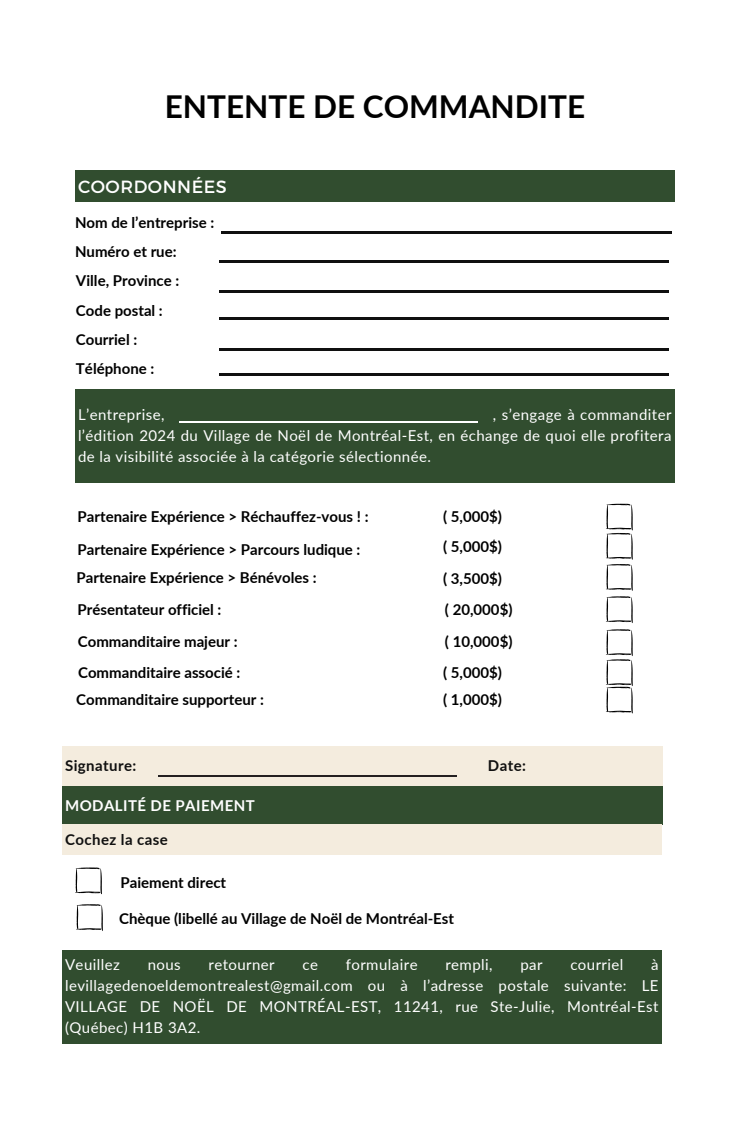
<style>
.page{position:relative;width:750px;height:1125px;background:#fff}
.page>*{position:absolute;margin:0;border:0;box-sizing:border-box;transform-origin:0 0}
.t1{font:700 31.5px "Lato";color:#000}
.t2{font:17.7px "Montserrat";letter-spacing:.03em;color:#fff}
.t3{font:700 15px "Lato";color:#000}
.t4{font:15px/21px "Lato";letter-spacing:.03em;color:#fff;text-align:justify}
.t5{font:700 15px "Lato";letter-spacing:.03em;color:#101010}
.t6{font:700 15px "Lato";letter-spacing:.03em;color:#fff}
</style>
<div class="page">
<div style="left:75px;top:171px;width:600px;height:31px;background:#314d2f"></div>
<div style="left:75px;top:389px;width:600px;height:93px;background:#314d2f"></div>
<svg style="left:606px;top:504px;width:27px;height:119px"></svg>
<svg style="left:606px;top:629px;width:27px;height:85px"></svg>
<hr style="left:221px;top:232px;width:450px;height:2px;background:#101010">
<hr style="left:219px;top:261px;width:450px;height:2px;background:#101010">
<hr style="left:219px;top:290px;width:450px;height:2px;background:#101010">
<hr style="left:219px;top:318px;width:450px;height:2px;background:#101010">
<hr style="left:219px;top:349px;width:450px;height:2px;background:#101010">
<hr style="left:219px;top:373px;width:450px;height:3px;background:#101010">
<hr style="left:179px;top:421px;width:299px;height:2px;background:#fff">
<div style="left:62px;top:746px;width:600px;height:40px;background:#f4ecde"></div>
<hr style="left:159px;top:775px;width:298px;height:2px;background:#231f20">
<div style="left:62px;top:787px;width:600px;height:38px;background:#314d2f"></div>
<div style="left:62px;top:824px;width:600px;height:31px;background:#f4ecde"></div>
<svg style="left:75px;top:867px;width:27px;height:27px"></svg>
<svg style="left:76px;top:904px;width:27px;height:27px"></svg>
<div style="left:62px;top:950px;width:600px;height:93px;background:#314d2f"></div>
<p class="t1" style="left:165px;top:87px;width:422px">ENTENTE DE COMMANDITE</p>
<h1 class="t2" style="left:78px;top:175px;width:150px">COORDONNÉES</h1>
<h4 class="t3" style="left:75px;top:213px;width:141px">Nom de l’entreprise :</h4>
<p class="t3" style="left:75px;top:242px;width:103px">Numéro et rue:</p>
<h4 class="t3" style="left:76px;top:272px;width:105px">Ville, Province :</h4>
<p class="t3" style="left:76px;top:301px;width:88px">Code postal :</p>
<h4 class="t3" style="left:76px;top:330px;width:63px">Courriel :</h4>
<p class="t3" style="left:76px;top:359px;width:80px">Téléphone :</p>
<h2 class="t4" style="left:78px;top:404px;width:595px;text-indent:415px">, s’engage à commanditer l’édition 2024 du Village de Noël de Montréal-Est, en échange de quoi elle profitera de la visibilité associée à la catégorie sélectionnée.</h2>
<h2 class="t4" style="left:78px;top:404px;width:88px">L’entreprise,</h2>
<h4 class="t3" style="left:78px;top:508px;width:292px">Partenaire Expérience &gt; Réchauffez-vous ! :</h4>
<p class="t3" style="left:78px;top:540px;width:284px">Partenaire Expérience &gt; Parcours ludique :</p>
<h4 class="t3" style="left:77px;top:568px;width:242px">Partenaire Expérience &gt; Bénévoles :</h4>
<p class="t3" style="left:78px;top:600px;width:145px">Présentateur officiel :</p>
<p class="t3" style="left:78px;top:632px;width:161px">Commanditaire majeur :</p>
<p class="t3" style="left:78px;top:663px;width:164px">Commanditaire associé :</p>
<h4 class="t3" style="left:76px;top:691px;width:189px">Commanditaire supporteur :</h4>
<h4 class="t3" style="left:443px;top:508px;width:60px">( 5,000$)</h4>
<h4 class="t3" style="left:443px;top:537px;width:60px">( 5,000$)</h4>
<h4 class="t3" style="left:443px;top:569px;width:60px">( 3,500$)</h4>
<h4 class="t3" style="left:445px;top:600px;width:69px">( 20,000$)</h4>
<h4 class="t3" style="left:445px;top:632px;width:69px">( 10,000$)</h4>
<h4 class="t3" style="left:443px;top:663px;width:60px">( 5,000$)</h4>
<h4 class="t3" style="left:443px;top:691px;width:60px">( 1,000$)</h4>
<h4 class="t5" style="left:65px;top:757px;width:73px">Signature:</h4>
<h4 class="t5" style="left:488px;top:757px;width:40px">Date:</h4>
<h4 class="t6" style="left:65px;top:796px;width:191px">MODALITÉ DE PAIEMENT</h4>
<h4 class="t5" style="left:65px;top:830px;width:104px">Cochez la case</h4>
<h4 class="t3" style="left:120px;top:873px;width:107px">Paiement direct</h4>
<h4 class="t3" style="left:119px;top:910px;width:336px">Chèque (libellé au Village de Noël de Montréal-Est</h4>
<h4 class="t4" style="left:65px;top:954px;width:56px">Veuillez</h4>
<h4 class="t4" style="left:148px;top:954px;width:35px">nous</h4>
<h4 class="t4" style="left:208px;top:954px;width:68px">retourner</h4>
<h4 class="t4" style="left:303px;top:954px;width:17px">ce</h4>
<h4 class="t4" style="left:346px;top:954px;width:73px">formulaire</h4>
<h4 class="t4" style="left:445px;top:954px;width:49px">rempli,</h4>
<h4 class="t4" style="left:520px;top:954px;width:24px">par</h4>
<h4 class="t4" style="left:570px;top:954px;width:55px">courriel</h4>
<h4 class="t4" style="left:65px;top:954px;width:595px;text-indent:586px">à levillagedenoeldemontrealest@gmail.com ou à l’adresse postale suivante: LE VILLAGE DE NOËL DE MONTRÉAL-EST, 11241, rue Ste-Julie, Montréal-Est (Québec) H1B 3A2.</h4>
</div>
